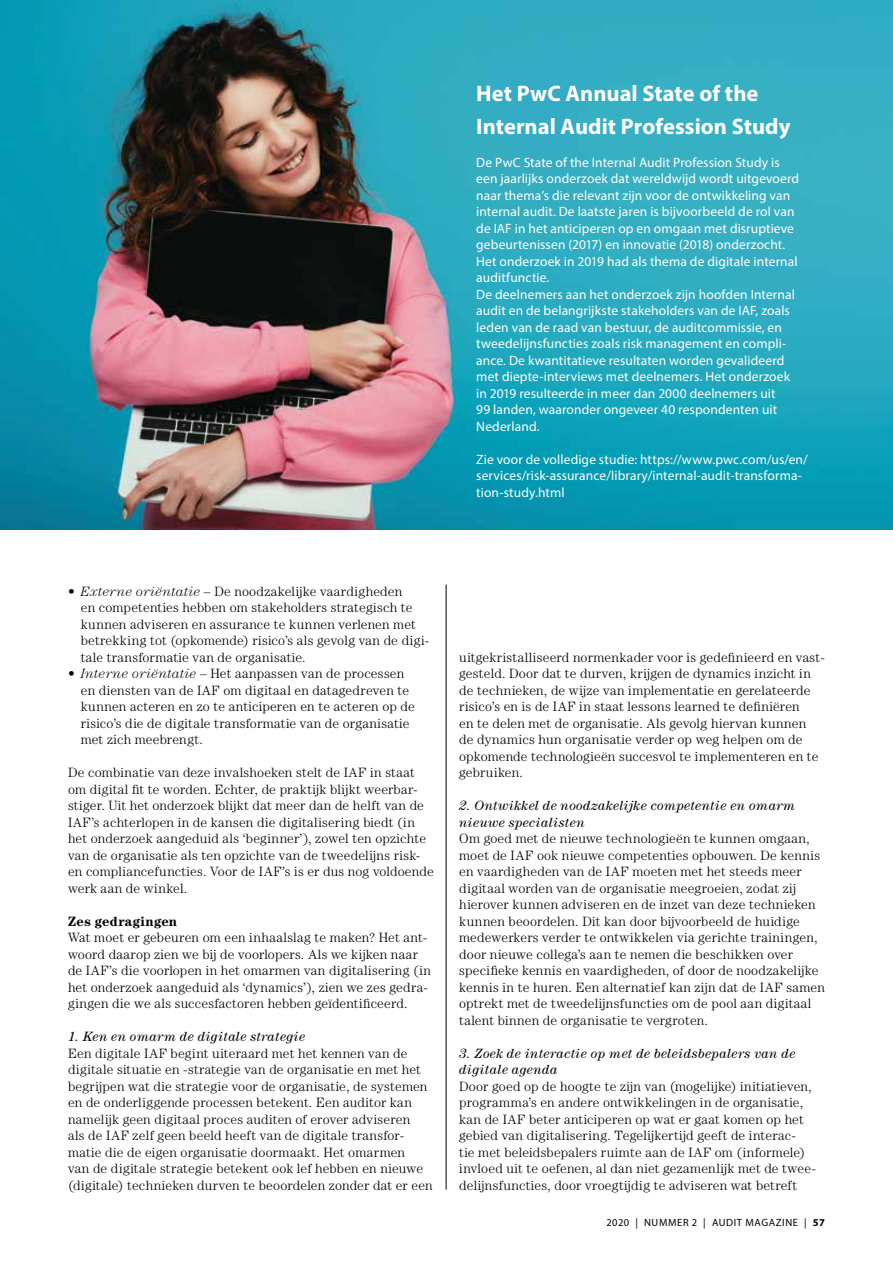
<style>
.page{position:relative;width:893px;height:1263px;background:#fff}
.page>*{position:absolute;margin:0;border:0;box-sizing:border-box;transform-origin:0 0}
.t1{font:700 22.5px/33px "Myriad Pro";color:#fff}
.t2{font:300 13.5px/16.5px "Century LT";letter-spacing:.015em;color:#000}
.t3{font:13.5px/16.5px "Myriad Pro";letter-spacing:.01em;color:#fff}
.t4{font:italic 13.5px/16.5px "Century LT";letter-spacing:.03em;color:#000}
.t5{font:700 13.5px "Century LT";letter-spacing:.02em;color:#000}
.t6{font:10.5px "Myriad Pro";letter-spacing:.06em;color:#000}
.s1{font-style:italic}
.s2{font-weight:700}
</style>
<div class="page">
<img style="left:0;top:0;width:893px;height:530px">
<hr style="left:446px;top:585px;width:1px;height:605px;background:#000">
<h1 class="t1" style="left:476px;top:76px;width:316px">Het PwC Annual State of the<br>Internal Audit Profession Study</h1>
<p class="t3" style="left:476px;top:154px;width:324px">De PwC State of the Internal Audit Profession Study is een jaarlijks onderzoek dat wereldwijd wordt uitgevoerd naar thema’s die relevant zijn voor de ontwikkeling van internal audit. De laatste jaren is bijvoorbeeld de rol van de IAF in het anticiperen op en omgaan met disruptieve gebeurtenissen (2017) en innovatie (2018) onderzocht.<br>Het onderzoek in 2019 had als thema de digitale internal auditfunctie.<br>De deelnemers aan het onderzoek zijn hoofden Internal audit en de belangrijkste stakeholders van de IAF, zoals leden van de raad van bestuur, de auditcommissie, en tweedelijnsfuncties zoals risk management en compli&shy;ance. De kwantitatieve resultaten worden gevalideerd met diepte-interviews met deelnemers. Het onderzoek in 2019 resulteerde in meer dan 2000 deelnemers uit<br>99 landen, waaronder ongeveer 40 respondenten uit Nederland.</p>
<p class="t3" style="left:476px;top:450px;width:333px">Zie voor de volledige studie: https://www.pwc.com/us/en/ services/risk-assurance/library/internal-audit-transforma&shy;tion-study.html</p>
<p class="t2" style="left:81px;top:582px;width:350px;text-indent:-13px">• <span class="s1">Externe oriëntatie</span> – De noodzakelijke vaardigheden<br>en competenties hebben om stakeholders strategisch te kunnen adviseren en assurance te kunnen verlenen met betrekking tot (opkomende) risico’s als gevolg van de digi&shy;tale transformatie van de organisatie.</p>
<p class="t2" style="left:81px;top:665px;width:336px;text-indent:-13px">• <span class="s1">Interne oriëntatie</span> – Het aanpassen van de processen en diensten van de IAF om digitaal en datagedreven te kunnen acteren en zo te anticiperen en te acteren op de risico’s die de digitale transformatie van de organisatie met zich meebrengt.</p>
<p class="t2" style="left:68px;top:764px;width:367px">De combinatie van deze invalshoeken stelt de IAF in staat om digital fit te worden. Echter, de praktijk blijkt weerbar&shy;stiger. Uit het onderzoek blijkt dat meer dan de helft van de IAF’s achterlopen in de kansen die digitalisering biedt (in het onderzoek aangeduid als ‘beginner’), zowel ten opzichte van de organisatie als ten opzichte van de tweedelijns risk&shy;en compliancefuncties. Voor de IAF’s is er dus nog voldoende werk aan de winkel.</p>
<p class="t5" style="left:68px;top:913px;width:111px">Zes gedragingen</p>
<p class="t2" style="left:68px;top:929px;width:364px">Wat moet er gebeuren om een inhaalslag te maken? Het ant&shy;woord daarop zien we bij de voorlopers. Als we kijken naar de IAF’s die voorlopen in het omarmen van digitalisering (in het onderzoek aangeduid als ‘dynamics’), zien we zes gedra&shy;gingen die we als succesfactoren hebben geïdentificeerd.</p>
<p class="t4" style="left:68px;top:1028px;width:239px">1. Ken en omarm de digitale strategie</p>
<p class="t2" style="left:68px;top:1044px;width:366px">Een digitale IAF begint uiteraard met het kennen van de digitale situatie en -strategie van de organisatie en met het begrijpen wat die strategie voor de organisatie, de systemen en de onderliggende processen betekent. Een auditor kan namelijk geen digitaal proces auditen of erover adviseren<br>als de IAF zelf geen beeld heeft van de digitale transfor&shy;matie die de eigen organisatie doormaakt. Het omarmen<br>van de digitale strategie betekent ook lef hebben en nieuwe (digitale) technieken durven te beoordelen zonder dat er een</p>
<p class="t2" style="left:459px;top:648px;width:367px">uitgekristalliseerd normenkader voor is gedefinieerd en vast&shy;gesteld. Door dat te durven, krijgen de dynamics inzicht in de technieken, de wijze van implementatie en gerelateerde risico’s en is de IAF in staat lessons learned te definiëren<br>en te delen met de organisatie. Als gevolg hiervan kunnen<br>de dynamics hun organisatie verder op weg helpen om de opkomende technologieën succesvol te implementeren en te gebruiken.</p>
<p class="t4" style="left:459px;top:797px;width:337px">2. Ontwikkel de noodzakelijke competentie en omarm nieuwe specialisten</p>
<p class="t2" style="left:459px;top:830px;width:367px">Om goed met de nieuwe technologieën te kunnen omgaan, moet de IAF ook nieuwe competenties opbouwen. De kennis en vaardigheden van de IAF moeten met het steeds meer digitaal worden van de organisatie meegroeien, zodat zij hierover kunnen adviseren en de inzet van deze technieken kunnen beoordelen. Dit kan door bijvoorbeeld de huidige medewerkers verder te ontwikkelen via gerichte trainingen, door nieuwe collega’s aan te nemen die beschikken over specifieke kennis en vaardigheden, of door de noodzakelijke kennis in te huren. Een alternatief kan zijn dat de IAF samen optrekt met de tweedelijnsfuncties om de pool aan digitaal talent binnen de organisatie te vergroten.</p>
<p class="t4" style="left:459px;top:1044px;width:338px">3. Zoek de interactie op met de beleidsbepalers van de digitale agenda</p>
<p class="t2" style="left:459px;top:1077px;width:358px">Door goed op de hoogte te zijn van (mogelijke) initiatieven, programma’s en andere ontwikkelingen in de organisatie, kan de IAF beter anticiperen op wat er gaat komen op het gebied van digitalisering. Tegelijkertijd geeft de interac-<br>tie met beleidsbepalers ruimte aan de IAF om (informele) invloed uit te oefenen, al dan niet gezamenlijk met de twee&shy;delijnsfuncties, door vroegtijdig te adviseren wat betreft</p>
<p class="t6" style="left:606px;top:1216px;width:220px">2020 | NUMMER 2 | AUDIT MAGAZINE | <span class="s2">57</span></p>
</div>
